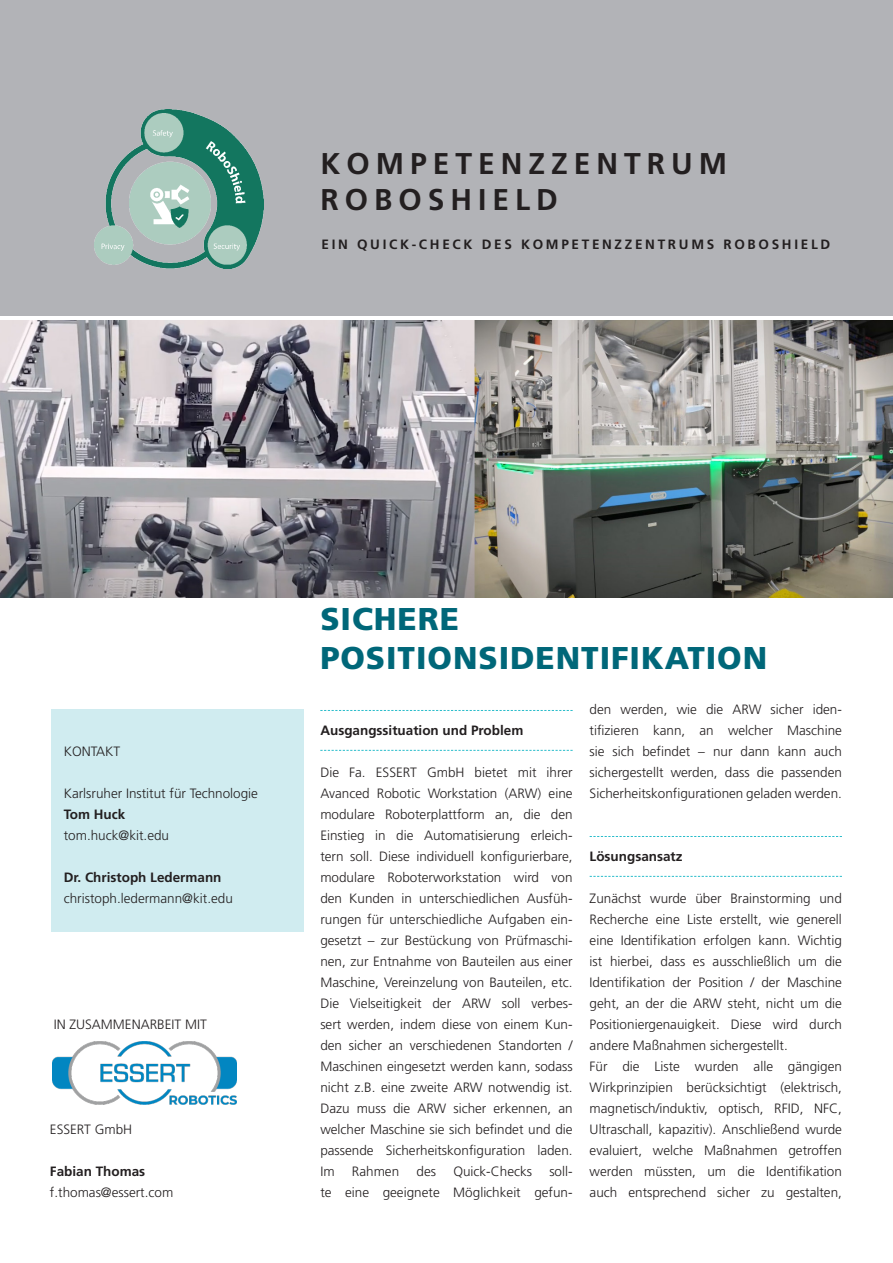
<style>
.page{position:relative;width:893px;height:1263px;background:#fff}
.page>*{position:absolute;margin:0;border:0;box-sizing:border-box;transform-origin:0 0}
._00_Titel{font:31.5px "Frutiger LT 75 Blk";letter-spacing:.03em;color:#006779}
._10_Untertitel{font:30px "Frutiger LT 65 Bd";letter-spacing:.2em;color:#231f20}
._06_Fließtext{font:13.5px/21px "Frutiger LT 45 Lt";color:#231f20;text-align:justify}
._10_Untertitel-2{font:13.5px "Frutiger LT 65 Bd";letter-spacing:.2em;color:#231f20}
._06_Fließtext-2{font:13.5px "Frutiger LT 65 Bd";color:#231f20}
._11_Zwischenüberschr{font:13.5px "Frutiger LT 65 Bd";color:#231f20}
</style>
<div class="page">
<div style="left:0;top:0;width:893px;height:315px;background:#b2b3b7"></div>
<svg style="left:320px;top:710px;width:253px;height:1px"></svg>
<svg style="left:320px;top:750px;width:253px;height:1px"></svg>
<svg style="left:590px;top:836px;width:252px;height:1px"></svg>
<svg style="left:590px;top:876px;width:252px;height:1px"></svg>
<div style="left:51px;top:709px;width:252px;height:223px;background:#d0ecf0"></div>
<img style="left:94px;top:110px;width:170px;height:158px">
<img style="left:52px;top:1042px;width:184px;height:63px">
<img style="left:0;top:320px;width:892px;height:277px">
<p class="_10_Untertitel" style="left:320px;top:146px;width:408px">KOMPETENZZENTRUM</p>
<p class="_10_Untertitel" style="left:320px;top:182px;width:239px">ROBOSHIELD</p>
<p class="_10_Untertitel-2" style="left:321px;top:237px;width:510px">EIN QUICK-CHECK DES KOMPETENZZENTRUMS ROBOSHIELD</p>
<p class="_06_Fließtext" style="left:64px;top:741px;width:58px">KONTAKT</p>
<p class="_06_Fließtext" style="left:64px;top:783px;width:196px">Karlsruher Institut für Technologie</p>
<p class="_06_Fließtext-2" style="left:64px;top:806px;width:63px">Tom Huck</p>
<p class="_06_Fließtext" style="left:64px;top:825px;width:107px">tom.huck@kit.edu</p>
<p class="_06_Fließtext-2" style="left:64px;top:869px;width:159px">Dr. Christoph Ledermann</p>
<p class="_06_Fließtext" style="left:64px;top:888px;width:171px">christoph.ledermann@kit.edu</p>
<p class="_06_Fließtext" style="left:54px;top:1014px;width:155px">IN ZUSAMMENARBEIT MIT</p>
<p class="_06_Fließtext" style="left:50px;top:1119px;width:84px">ESSERT GmbH</p>
<p class="_06_Fließtext-2" style="left:50px;top:1163px;width:97px">Fabian Thomas</p>
<p class="_06_Fließtext" style="left:50px;top:1182px;width:125px">f.thomas@essert.com</p>
<p class="_00_Titel" style="left:320px;top:599px;width:140px">SICHERE</p>
<p class="_00_Titel" style="left:320px;top:638px;width:448px">POSITIONSIDENTIFIKATION</p>
<p class="_11_Zwischenüberschr" style="left:320px;top:722px;width:205px">Ausgangssituation und Problem</p>
<p class="_06_Fließtext" style="left:320px;top:762px;width:254px">Die Fa. ESSERT GmbH bietet mit ihrer Avanced Robotic Workstation (ARW) eine modulare Roboterplattform an, die den Einstieg in die Automatisierung erleich&shy;tern soll. Diese individuell konfigurierbare,</p>
<p class="_06_Fließtext" style="left:320px;top:867px;width:254px">modulare Roboterworkstation wird von den Kunden in unterschiedlichen Ausfüh&shy;rungen für unterschiedliche Aufgaben ein&shy;gesetzt – zur Bestückung von Prüfmaschi&shy;nen, zur Entnahme von Bauteilen aus einer</p>
<p class="_06_Fließtext" style="left:320px;top:972px;width:254px">Maschine, Vereinzelung von Bauteilen, etc.</p>
<p class="_06_Fließtext" style="left:320px;top:993px;width:254px">Die Vielseitigkeit der ARW soll verbes&shy;sert werden, indem diese von einem Kun&shy;den sicher an verschiedenen Standorten /</p>
<p class="_06_Fließtext" style="left:320px;top:1056px;width:254px">Maschinen eingesetzt werden kann, sodass nicht z.B. eine zweite ARW notwendig ist.<br>Dazu muss die ARW sicher erkennen, an welcher Maschine sie sich befindet und die passende Sicherheitskonfiguration laden.</p>
<p class="_06_Fließtext" style="left:320px;top:1161px;width:16px">Im</p>
<p class="_06_Fließtext" style="left:352px;top:1161px;width:49px">Rahmen</p>
<p class="_06_Fließtext" style="left:416px;top:1161px;width:21px">des</p>
<p class="_06_Fließtext" style="left:453px;top:1161px;width:80px">Quick-Checks</p>
<p class="_06_Fließtext" style="left:320px;top:1161px;width:254px;text-align:right">soll-<br>te eine geeignete Möglichkeit gefun-</p>
<p class="_06_Fließtext" style="left:590px;top:699px;width:254px">den werden, wie die ARW sicher iden&shy;tifizieren kann, an welcher Maschine sie sich befindet – nur dann kann auch</p>
<p class="_06_Fließtext" style="left:590px;top:762px;width:254px">sichergestellt werden, dass die passenden</p>
<p class="_06_Fließtext" style="left:590px;top:783px;width:254px">Sicherheitskonfigurationen geladen werden.</p>
<p class="_11_Zwischenüberschr" style="left:590px;top:848px;width:94px">Lösungsansatz</p>
<p class="_06_Fließtext" style="left:590px;top:888px;width:254px">Zunächst wurde über Brainstorming und Recherche eine Liste erstellt, wie generell eine Identifikation erfolgen kann. Wichtig ist hierbei, dass es ausschließlich um die Identifikation der Position / der Maschine geht, an der die ARW steht, nicht um die Positioniergenauigkeit. Diese wird durch andere Maßnahmen sichergestellt.</p>
<p class="_06_Fließtext" style="left:590px;top:1056px;width:254px">Für die Liste wurden alle gängigen Wirkprinzipien berücksichtigt (elektrisch, magnetisch/induktiv, optisch, RFID, NFC, Ultraschall, kapazitiv). Anschließend wurde evaluiert, welche Maßnahmen getroffen werden müssten, um die Identifikation auch entsprechend sicher zu gestalten,</p>
</div>
